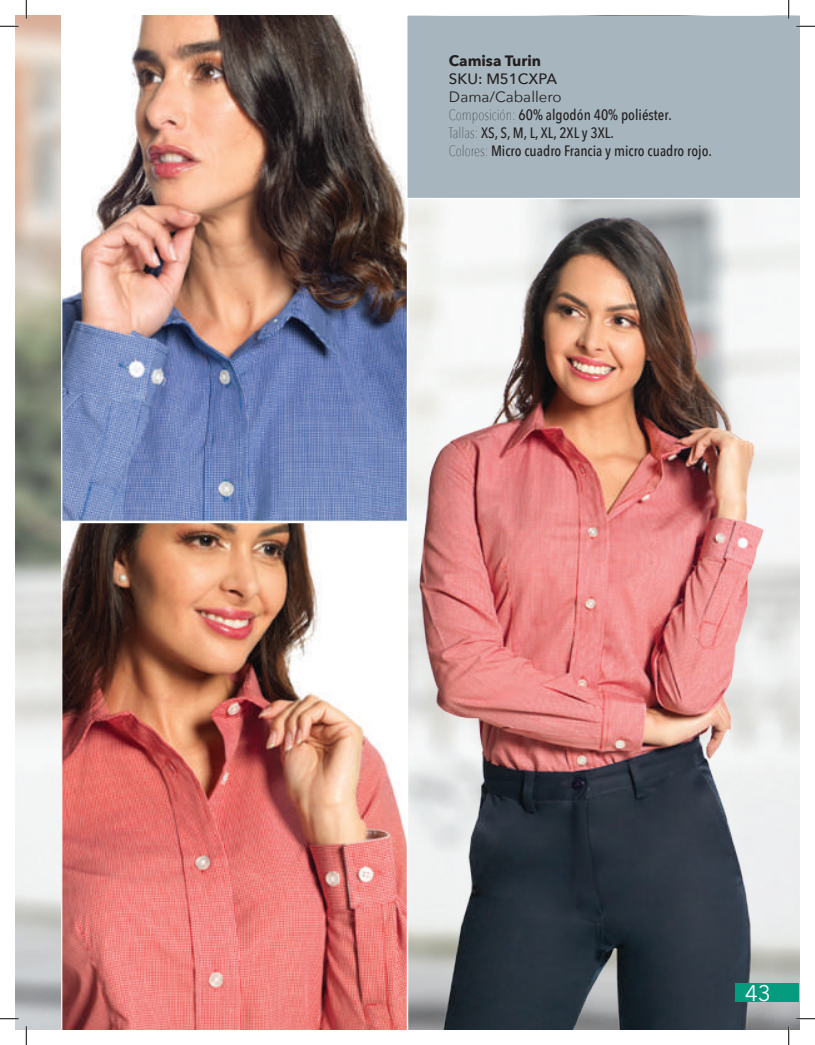
<style>
.page{position:relative;width:815px;height:1045px;background:#fff}
.page>*{position:absolute;margin:0;border:0;box-sizing:border-box;transform-origin:0 0}
.t1{font:22.5px "Avenir Next";color:#fff}
.t2{font:500 15px/18px "Avenir Next Condensed";color:#231f20}
.t3{font:15px "Avenir Next";color:#231f20}
.t4{font:700 15px "Avenir Next";color:#231f20}
.t5{font:500 15px "Avenir Next";color:#231f20}
.s1{font-weight:200}
</style>
<div class="page">
<img style="left:16px;top:16px;width:45px;height:1013px">
<img style="left:61px;top:523px;width:346px;height:506px">
<img style="left:61px;top:16px;width:346px;height:506px">
<img style="left:408px;top:199px;width:391px;height:830px">
<div style="left:406px;top:16px;width:393px;height:183px;background:#a7b6be"></div>
<div style="left:735px;top:983px;width:64px;height:19px;background:#059b7f"></div>
<svg style="left:0;top:25px;width:19px;height:2px"></svg>
<svg style="left:796px;top:25px;width:18px;height:2px"></svg>
<svg style="left:0;top:1018px;width:19px;height:1px"></svg>
<svg style="left:796px;top:1018px;width:18px;height:1px"></svg>
<svg style="left:25px;top:0;width:2px;height:19px"></svg>
<svg style="left:25px;top:1026px;width:2px;height:19px"></svg>
<svg style="left:787px;top:0;width:2px;height:19px"></svg>
<svg style="left:787px;top:1026px;width:2px;height:19px"></svg>
<p class="t4" style="left:449px;top:48px;width:94px">Camisa Turin</p>
<p class="t5" style="left:449px;top:66px;width:110px">SKU: M51CXPA</p>
<p class="t3" style="left:449px;top:84px;width:114px">Dama/Caballero</p>
<p class="t2" style="left:449px;top:106px;width:264px"><span class="s1">Composición:</span> 60% algodón 40% poliéster.<br><span class="s1">Tallas:</span> XS, S, M, L, XL, 2XL y 3XL.<br><span class="s1">Colores:</span> Micro cuadro Francia y micro cuadro rojo.</p>
<h1 class="t1" style="left:744px;top:974px;width:28px">43</h1>
</div>
